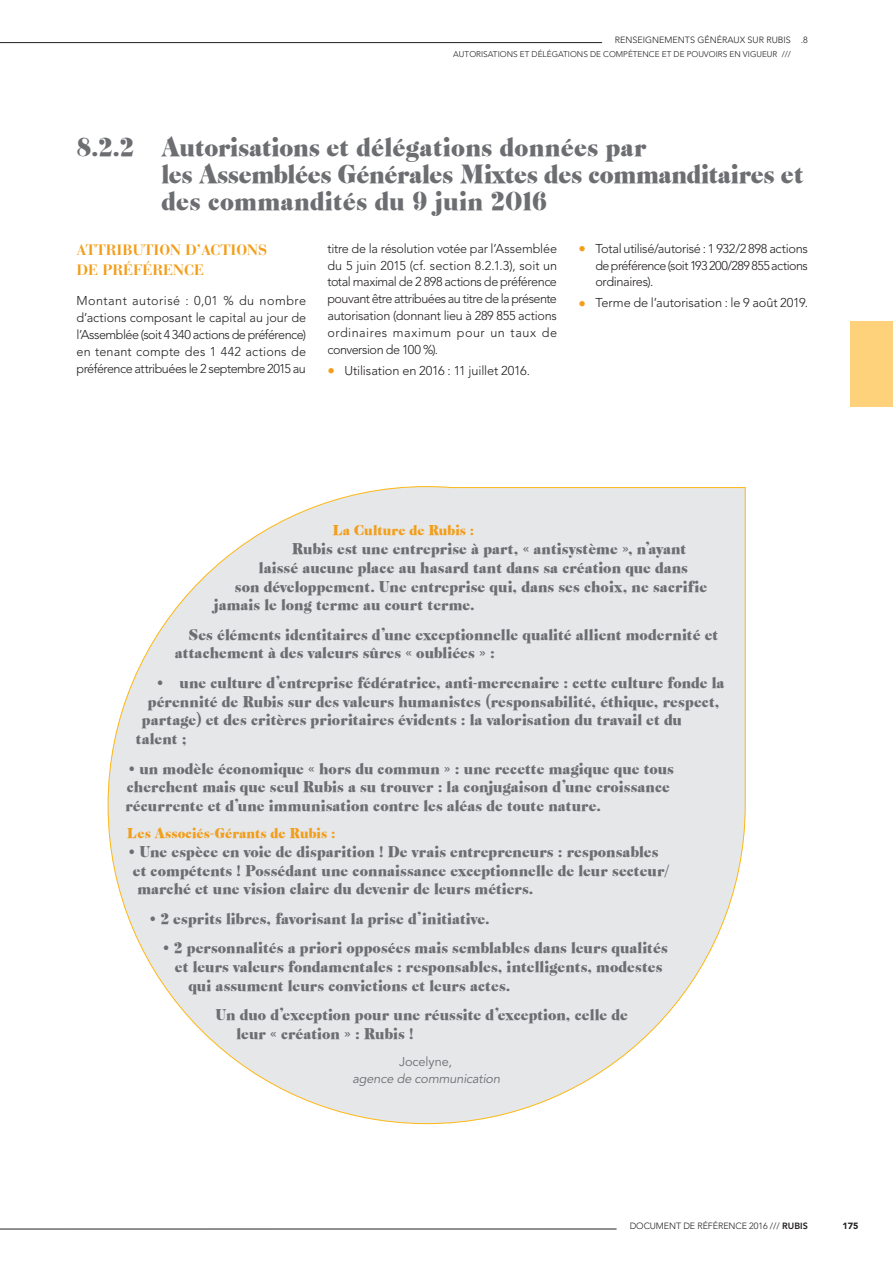
<style>
.page{position:relative;width:893px;height:1263px;background:#fff}
.page>*{position:absolute;margin:0;border:0;box-sizing:border-box;transform-origin:0 0}
.t1{font:24px/27px "Cabernet JF";letter-spacing:-.01em;color:#6d6e71}
.t2{font:700 15px/19.5px "Bauer Bodoni Std";color:#f29e1a}
.t3{font:14.25px/18.8px "Cabernet JF";color:#6d6e71}
.t4{font:13.05px "Cabernet JF";letter-spacing:.01em;color:#f29e1a}
.t5{font:300 12.75px/16.8px "Avenir LT Std";letter-spacing:-.025em;color:#231f20;text-align:justify}
.t6{font:300 12.75px "Avenir LT Std";letter-spacing:-.005em;color:#231f20}
.t7{font:italic 12.75px "Avenir LT Std";letter-spacing:-.01em;color:#6d6e71}
.t8{font:12.75px "Avenir LT Std";letter-spacing:-.01em;color:#6d6e71}
.t9{font:300 9px "Avenir LT Std";color:#231f20}
.t10{font:900 9px "Avenir LT Std";color:#231f20}
.t11{font:300 8.25px "Avenir LT Std";color:#231f20}
.s1{font-size:15px;color:#f29e1a}
.s2{font-weight:800}
</style>
<div class="page">
<svg style="left:107px;top:486px;width:639px;height:638px"></svg>
<hr style="left:0;top:42px;width:736px;height:1px;background:#231f20">
<div style="left:602px;top:38px;width:189px;height:8px;background:#fff"></div>
<div style="left:850px;top:322px;width:43px;height:85px;background:#fed17b"></div>
<hr style="left:0;top:1229px;width:616px;height:1px;background:#231f20">
<p class="t9" style="left:615px;top:35px;width:195px">RENSEIGNEMENTS GÉNÉRAUX SUR RUBIS .8</p>
<p class="t11" style="left:453px;top:50px;width:339px">AUTORISATIONS ET DÉLÉGATIONS DE COMPÉTENCE ET DE POUVOIRS EN VIGUEUR ///</p>
<h1 class="t1" style="left:162px;top:134px;width:644px;text-indent:-85px">8.2.2 Autorisations et délégations données par<br>les Assemblées Générales Mixtes des commanditaires et des commandités du 9 juin 2016</h1>
<p class="t2" style="left:76px;top:240px;width:192px">ATTRIBUTION D’ACTIONS<br>DE PRÉFÉRENCE</p>
<p class="t5" style="left:76px;top:292px;width:231px">Montant autorisé : 0,01 % du nombre d’actions composant le capital au jour de l’Assemblée (soit 4 340 actions de préférence) en tenant compte des 1 442 actions de préférence attribuées le 2 septembre 2015 au</p>
<p class="t5" style="left:327px;top:240px;width:231px">titre de la résolution votée par l’Assemblée du 5 juin 2015 (cf. section 8.2.1.3), soit un total maximal de 2 898 actions de préférence pouvant être attribuées au titre de la présente autorisation (donnant lieu à 289 855 actions ordinaires maximum pour un taux de conversion de 100 %).</p>
<p class="t5" style="left:327px;top:362px;width:204px"><span class="s1">•</span> Utilisation en 2016 : 11 juillet 2016.</p>
<p class="t5" style="left:595px;top:240px;width:214px;text-indent:-17px"><span class="s1">•</span> Total utilisé/autorisé : 1 932/2 898 actions de préférence (soit 193 200 / 289 855 actions ordinaires).</p>
<p class="t6" style="left:578px;top:296px;width:231px"><span class="s1">•</span> Terme de l’autorisation : le 9 août 2019.</p>
<p class="t4" style="left:332px;top:522px;width:143px">La Culture de Rubis :</p>
<p class="t3" style="left:292px;top:539px;width:396px">Rubis est une entreprise à part, « antisystème », n’ayant</p>
<p class="t3" style="left:259px;top:558px;width:430px">laissé aucune place au hasard tant dans sa création que dans</p>
<p class="t3" style="left:235px;top:577px;width:474px">son développement. Une entreprise qui, dans ses choix, ne sacrifie</p>
<p class="t3" style="left:214px;top:596px;width:262px">jamais le long terme au court terme.</p>
<p class="t3" style="left:175px;top:625px;width:545px;text-indent:14px">Ses éléments identitaires d’une exceptionnelle qualité allient modernité et attachement à des valeurs sûres « oubliées » :</p>
<p class="t3" style="left:157px;top:673px;width:569px">• une culture d’entreprise fédératrice, anti-mercenaire : c ette culture fonde la</p>
<p class="t3" style="left:148px;top:692px;width:573px">pérennité de Rubis sur des valeurs humanistes (responsabilité, éthique, respect,</p>
<p class="t3" style="left:142px;top:711px;width:542px">partage) et des critères prioritaires évidents : la valorisation du travail et du</p>
<p class="t3" style="left:136px;top:729px;width:52px">talent ;</p>
<p class="t3" style="left:125px;top:758px;width:550px">• un modèle économique « hors du commun » : une recette magique que tous cherchent mais que seul Rubis a su trouver : la conjugaison d’une croissance récurrente et d’une immunisation contre les aléas de toute nature.</p>
<p class="t4" style="left:127px;top:825px;width:210px">Les Associés-Gérants de Rubis :</p>
<p class="t3" style="left:128px;top:842px;width:531px">• Une espèce en voie de disparition ! De vrais entrepreneurs : responsables</p>
<p class="t3" style="left:133px;top:861px;width:537px">et compétents ! Possédant une connaissance exceptionnelle de leur secteur/</p>
<p class="t3" style="left:137px;top:880px;width:397px">marché et une vision claire du devenir de leurs métiers.</p>
<p class="t3" style="left:149px;top:909px;width:342px">• 2 esprits libres, favorisant la prise d’initiative.</p>
<p class="t3" style="left:163px;top:938px;width:506px">• 2 personnalités a priori opposées mais semblables dans leurs qualités</p>
<p class="t3" style="left:175px;top:957px;width:489px">et leurs valeurs fondamentales : responsables, intelligents, modestes</p>
<p class="t3" style="left:188px;top:976px;width:323px">qui assument leurs convictions et leurs actes.</p>
<p class="t3" style="left:236px;top:1005px;width:393px;text-indent:-21px">Un duo d’exception pour une réussite d’exception, celle de leur « création » : Rubis !</p>
<p class="t8" style="left:399px;top:1057px;width:54px">Jocelyne,</p>
<p class="t7" style="left:352px;top:1073px;width:149px">agence de communication</p>
<p class="t9" style="left:630px;top:1221px;width:180px">DOCUMENT DE RÉFÉRENCE 2016 /// <span class="s2">RUBIS</span></p>
<p class="t10" style="left:842px;top:1221px;width:17px">175</p>
</div>
